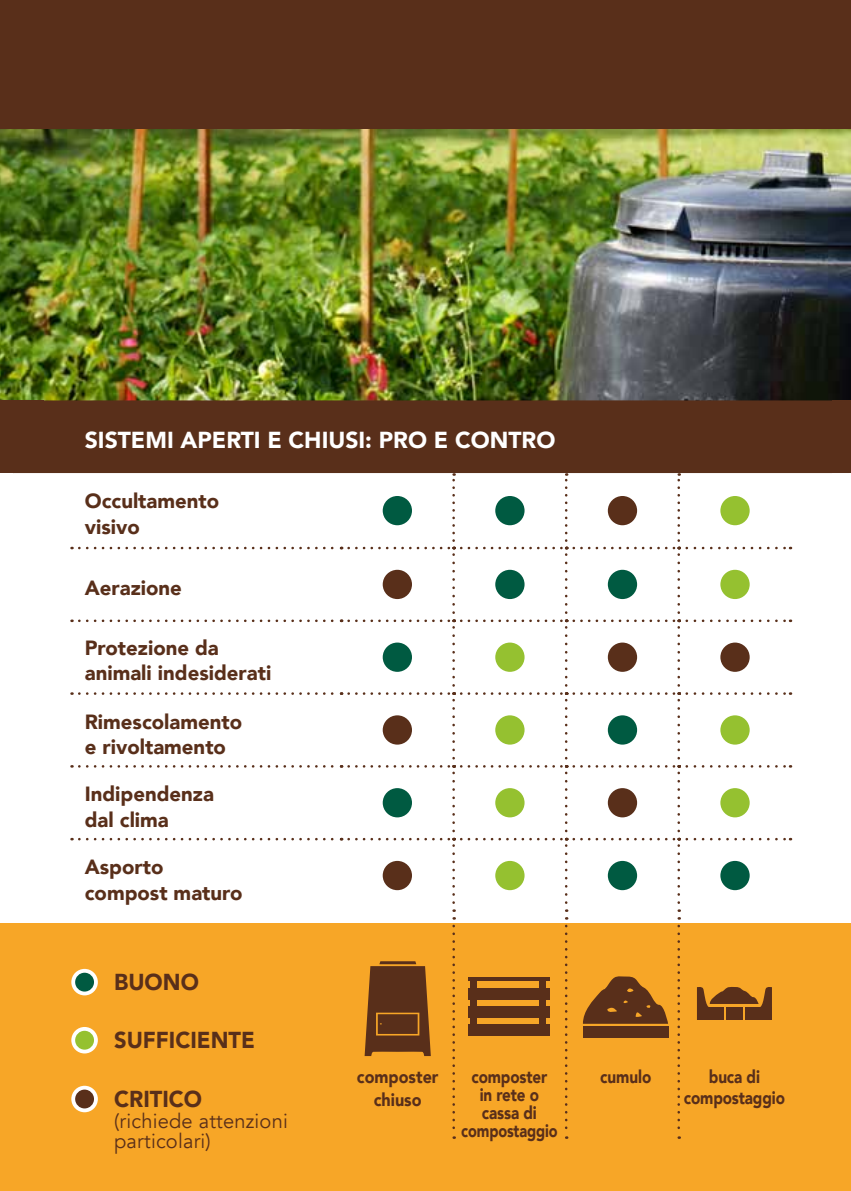
<style>
.page{position:relative;width:851px;height:1191px;background:#fff}
.page>*{position:absolute;margin:0;border:0;box-sizing:border-box;transform-origin:0 0}
.t1{font:900 23px "Avenir";color:#fff}
.t2{font:900 23px "Avenir";color:#592f1a;scale:.95 1}
.t3{font:900 20.6px/25.6px "Avenir";color:#592f1a}
.t4{font:20.4px/20.4px "Avenir";letter-spacing:.01em;color:#592f1a}
.t5{font:900 18px/18px "Avenir";letter-spacing:-.01em;color:#592f1a;text-align:center;scale:.85 1}
.t6{font:900 18px/23px "Avenir";letter-spacing:-.01em;color:#592f1a;text-align:center;scale:.9 1}
</style>
<div class="page">
<div style="left:0;top:0;width:850px;height:130px;background:#592f1a"></div>
<img style="left:0;top:130px;width:850px;height:270px">
<div style="left:0;top:923px;width:850px;height:268px;background:#f7a627"></div>
<div style="left:44px;top:400px;width:788px;height:73px;background:#592f1a"></div>
<svg style="left:13px;top:473px;width:819px;height:439px"></svg>
<svg style="left:452px;top:473px;width:3px;height:67px"></svg>
<svg style="left:565px;top:473px;width:2px;height:67px"></svg>
<svg style="left:677px;top:473px;width:3px;height:67px"></svg>
<svg style="left:79px;top:547px;width:263px;height:2px"></svg>
<svg style="left:348px;top:547px;width:107px;height:66px"></svg>
<svg style="left:461px;top:547px;width:106px;height:66px"></svg>
<svg style="left:573px;top:547px;width:107px;height:66px"></svg>
<svg style="left:686px;top:547px;width:104px;height:2px"></svg>
<svg style="left:79px;top:619px;width:263px;height:3px"></svg>
<svg style="left:348px;top:619px;width:107px;height:66px"></svg>
<svg style="left:461px;top:619px;width:106px;height:66px"></svg>
<svg style="left:573px;top:619px;width:107px;height:66px"></svg>
<svg style="left:686px;top:619px;width:104px;height:3px"></svg>
<svg style="left:79px;top:692px;width:263px;height:3px"></svg>
<svg style="left:348px;top:692px;width:107px;height:66px"></svg>
<svg style="left:461px;top:692px;width:106px;height:66px"></svg>
<svg style="left:573px;top:692px;width:107px;height:66px"></svg>
<svg style="left:686px;top:692px;width:104px;height:3px"></svg>
<svg style="left:79px;top:765px;width:263px;height:2px"></svg>
<svg style="left:348px;top:765px;width:107px;height:66px"></svg>
<svg style="left:461px;top:765px;width:106px;height:66px"></svg>
<svg style="left:573px;top:765px;width:107px;height:66px"></svg>
<svg style="left:686px;top:765px;width:104px;height:2px"></svg>
<svg style="left:79px;top:838px;width:263px;height:2px"></svg>
<svg style="left:348px;top:838px;width:107px;height:64px"></svg>
<svg style="left:461px;top:838px;width:106px;height:64px"></svg>
<svg style="left:573px;top:838px;width:107px;height:64px"></svg>
<svg style="left:686px;top:838px;width:104px;height:2px"></svg>
<div style="left:377px;top:490px;width:41px;height:41px;background:#fff;border-radius:50%"></div>
<div style="left:382px;top:496px;width:30px;height:29px;background:#005a41;border-radius:50%"></div>
<div style="left:489px;top:490px;width:41px;height:41px;background:#fff;border-radius:50%"></div>
<div style="left:495px;top:496px;width:29px;height:29px;background:#005a41;border-radius:50%"></div>
<div style="left:601px;top:490px;width:42px;height:41px;background:#fff;border-radius:50%"></div>
<div style="left:607px;top:496px;width:30px;height:29px;background:#592f1a;border-radius:50%"></div>
<div style="left:714px;top:490px;width:41px;height:41px;background:#fff;border-radius:50%"></div>
<div style="left:720px;top:496px;width:29px;height:29px;background:#95c130;border-radius:50%"></div>
<div style="left:377px;top:564px;width:41px;height:41px;background:#fff;border-radius:50%"></div>
<div style="left:382px;top:570px;width:30px;height:29px;background:#592f1a;border-radius:50%"></div>
<div style="left:489px;top:564px;width:41px;height:41px;background:#fff;border-radius:50%"></div>
<div style="left:495px;top:570px;width:29px;height:29px;background:#005a41;border-radius:50%"></div>
<div style="left:601px;top:564px;width:42px;height:41px;background:#fff;border-radius:50%"></div>
<div style="left:607px;top:570px;width:30px;height:29px;background:#005a41;border-radius:50%"></div>
<div style="left:714px;top:564px;width:41px;height:41px;background:#fff;border-radius:50%"></div>
<div style="left:720px;top:570px;width:29px;height:29px;background:#95c130;border-radius:50%"></div>
<div style="left:377px;top:636px;width:41px;height:42px;background:#fff;border-radius:50%"></div>
<div style="left:382px;top:642px;width:30px;height:30px;background:#005a41;border-radius:50%"></div>
<div style="left:489px;top:636px;width:41px;height:42px;background:#fff;border-radius:50%"></div>
<div style="left:495px;top:642px;width:29px;height:30px;background:#95c130;border-radius:50%"></div>
<div style="left:601px;top:636px;width:42px;height:42px;background:#fff;border-radius:50%"></div>
<div style="left:607px;top:642px;width:30px;height:30px;background:#592f1a;border-radius:50%"></div>
<div style="left:714px;top:636px;width:41px;height:42px;background:#fff;border-radius:50%"></div>
<div style="left:720px;top:642px;width:29px;height:30px;background:#592f1a;border-radius:50%"></div>
<div style="left:377px;top:709px;width:41px;height:41px;background:#fff;border-radius:50%"></div>
<div style="left:382px;top:715px;width:30px;height:29px;background:#592f1a;border-radius:50%"></div>
<div style="left:489px;top:709px;width:41px;height:41px;background:#fff;border-radius:50%"></div>
<div style="left:495px;top:715px;width:29px;height:29px;background:#95c130;border-radius:50%"></div>
<div style="left:601px;top:709px;width:42px;height:41px;background:#fff;border-radius:50%"></div>
<div style="left:607px;top:715px;width:30px;height:29px;background:#005a41;border-radius:50%"></div>
<div style="left:714px;top:709px;width:41px;height:41px;background:#fff;border-radius:50%"></div>
<div style="left:720px;top:715px;width:29px;height:29px;background:#95c130;border-radius:50%"></div>
<div style="left:377px;top:782px;width:41px;height:41px;background:#fff;border-radius:50%"></div>
<div style="left:382px;top:788px;width:30px;height:29px;background:#005a41;border-radius:50%"></div>
<div style="left:489px;top:782px;width:41px;height:41px;background:#fff;border-radius:50%"></div>
<div style="left:495px;top:788px;width:29px;height:29px;background:#95c130;border-radius:50%"></div>
<div style="left:601px;top:782px;width:42px;height:41px;background:#fff;border-radius:50%"></div>
<div style="left:607px;top:788px;width:30px;height:29px;background:#592f1a;border-radius:50%"></div>
<div style="left:714px;top:782px;width:41px;height:41px;background:#fff;border-radius:50%"></div>
<div style="left:720px;top:788px;width:29px;height:29px;background:#95c130;border-radius:50%"></div>
<div style="left:377px;top:855px;width:41px;height:41px;background:#fff;border-radius:50%"></div>
<div style="left:382px;top:861px;width:30px;height:29px;background:#592f1a;border-radius:50%"></div>
<div style="left:489px;top:855px;width:41px;height:41px;background:#fff;border-radius:50%"></div>
<div style="left:495px;top:861px;width:29px;height:29px;background:#95c130;border-radius:50%"></div>
<div style="left:601px;top:855px;width:42px;height:41px;background:#fff;border-radius:50%"></div>
<div style="left:607px;top:861px;width:30px;height:29px;background:#005a41;border-radius:50%"></div>
<div style="left:714px;top:855px;width:41px;height:41px;background:#fff;border-radius:50%"></div>
<div style="left:720px;top:861px;width:29px;height:29px;background:#005a41;border-radius:50%"></div>
<div style="left:832px;top:400px;width:18px;height:73px;background:#592f1a"></div>
<svg style="left:71px;top:969px;width:27px;height:26px"></svg>
<div style="left:75px;top:972px;width:19px;height:19px;background:#005a41;border-radius:50%"></div>
<svg style="left:71px;top:1027px;width:27px;height:26px"></svg>
<div style="left:75px;top:1030px;width:19px;height:19px;background:#95c130;border-radius:50%"></div>
<svg style="left:71px;top:1085px;width:27px;height:27px"></svg>
<div style="left:75px;top:1089px;width:19px;height:19px;background:#592f1a;border-radius:50%"></div>
<svg style="left:364px;top:961px;width:67px;height:95px"></svg>
<div style="left:539px;top:981px;width:6px;height:46px;background:#592f1a"></div>
<div style="left:470px;top:981px;width:7px;height:46px;background:#592f1a"></div>
<hr style="left:469px;top:977px;width:81px;height:4px;background:#592f1a">
<div style="left:469px;top:1024px;width:81px;height:12px;background:#592f1a"></div>
<div style="left:469px;top:1006px;width:81px;height:12px;background:#592f1a"></div>
<div style="left:469px;top:988px;width:81px;height:12px;background:#592f1a"></div>
<svg style="left:583px;top:976px;width:85px;height:47px"></svg>
<div style="left:582px;top:1025px;width:86px;height:12px;background:#592f1a"></div>
<svg style="left:697px;top:987px;width:74px;height:32px"></svg>
<svg style="left:452px;top:926px;width:3px;height:212px"></svg>
<svg style="left:565px;top:926px;width:2px;height:212px"></svg>
<svg style="left:677px;top:926px;width:3px;height:212px"></svg>
<div style="left:0;top:400px;width:44px;height:73px;background:#592f1a"></div>
<p class="t1" style="left:85px;top:421px;width:472px">SISTEMI APERTI E CHIUSI: PRO E CONTRO</p>
<p class="t3" style="left:85px;top:487px;width:136px">Occultamento visivo</p>
<p class="t3" style="left:85px;top:574px;width:99px">Aerazione</p>
<p class="t3" style="left:85px;top:634px;width:188px">Protezione da animali indesiderati</p>
<p class="t3" style="left:85px;top:708px;width:159px">Rimescolamento e rivoltamento</p>
<p class="t3" style="left:85px;top:781px;width:131px">Indipendenza dal clima</p>
<p class="t3" style="left:85px;top:853px;width:159px">Asporto compost maturo</p>
<p class="t2" style="left:114px;top:962px;width:91px">BUONO</p>
<p class="t2" style="left:114px;top:1020px;width:150px">SUFFICIENTE</p>
<p class="t2" style="left:114px;top:1079px;width:94px">CRITICO</p>
<p class="t4" style="left:114px;top:1110px;width:175px">(richiede attenzioni particolari)</p>
<p class="t6" style="left:357px;top:1064px;width:92px">composter chiuso</p>
<p class="t5" style="left:461px;top:1067px;width:115px">composter<br>in rete o cassa di compostaggio</p>
<p class="t5" style="left:600px;top:1067px;width:62px">cumulo</p>
<p class="t5" style="left:683px;top:1066px;width:120px;line-height:20.4px">buca di compostaggio</p>
</div>
